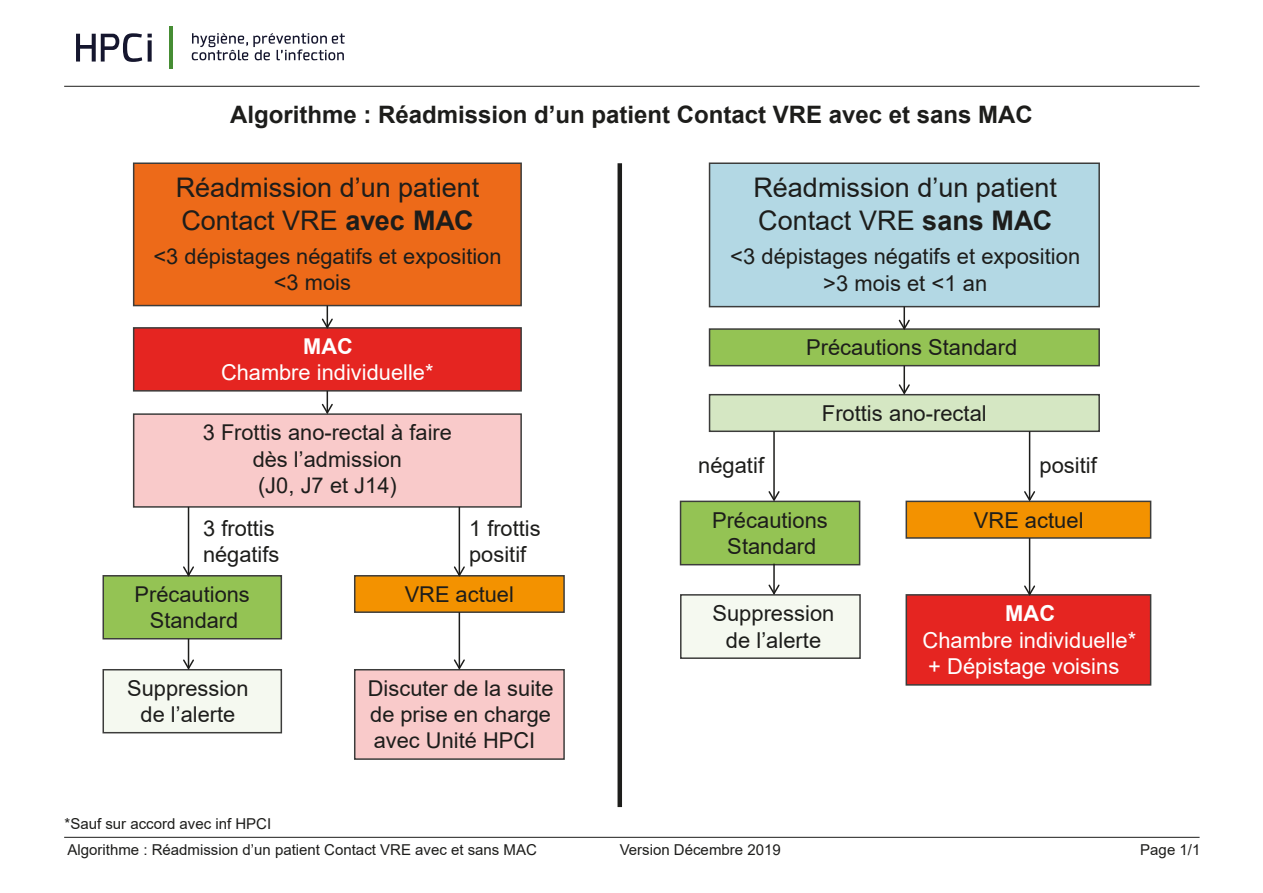
<style>
.page{position:relative;width:1263px;height:893px;background:#fff}
.page>*{position:absolute;margin:0;border:0;box-sizing:border-box;transform-origin:0 0}
.t1{font:27px/32.4px "Arial";color:#1d1d1b}
.t2{font:700 24px "Arial";color:#1d1d1b}
.t3{font:21.9px/26.2px "Arial";color:#1d1d1b;text-align:center}
.t4{font:21.9px/26.4px "Arial";color:#fff}
.t5{font:700 21.9px "Arial";color:#fff}
.t6{font:21.75px/26.1px "Arial";color:#1d1d1b}
.t7{font:21.75px "Arial";color:#fff}
.t8{font:700 21.75px "Arial";color:#fff}
.t9{font:15px "Arial";color:#1d1d1b}
.s1{font-weight:700}
</style>
<div class="page">
<svg style="left:76px;top:33px;width:66px;height:29px"></svg>
<svg style="left:148px;top:40px;width:4px;height:22px"></svg>
<svg style="left:148px;top:34px;width:4px;height:3px"></svg>
<hr style="left:170px;top:26px;width:3px;height:43px;background:#468d34">
<svg style="left:192px;top:33px;width:153px;height:28px"></svg>
<hr style="left:64px;top:86px;width:1135px;height:1px;background:#1d1d1b">
<hr style="left:64px;top:837px;width:1135px;height:1px;background:#1d1d1b">
<div style="left:709px;top:162px;width:391px;height:145px;background:#b3d8e4;border:2px solid #3c3c3b"></div>
<div style="left:709px;top:328px;width:391px;height:38px;background:#94c354;border:2px solid #3c3c3b"></div>
<div style="left:709px;top:394px;width:391px;height:38px;background:#d5e7c3;border:2px solid #3c3c3b"></div>
<div style="left:905px;top:501px;width:246px;height:38px;background:#f39200;border:2px solid #3c3c3b"></div>
<div style="left:680px;top:501px;width:180px;height:64px;background:#94c354;border:2px solid #3c3c3b"></div>
<hr style="left:903px;top:307px;width:2px;height:22px;background:#1d1d1b">
<svg style="left:897px;top:318px;width:14px;height:13px"></svg>
<div style="left:680px;top:594px;width:181px;height:65px;background:#f5f9f0;border:2px solid #3c3c3b"></div>
<div style="left:905px;top:594px;width:246px;height:92px;background:#e52521;border:2px solid #3c3c3b"></div>
<hr style="left:773px;top:564px;width:2px;height:29px;background:#1d1d1b">
<svg style="left:767px;top:583px;width:14px;height:13px"></svg>
<hr style="left:1029px;top:538px;width:1px;height:56px;background:#1d1d1b">
<svg style="left:1023px;top:584px;width:13px;height:13px"></svg>
<hr style="left:773px;top:431px;width:2px;height:69px;background:#1d1d1b">
<svg style="left:767px;top:490px;width:14px;height:13px"></svg>
<hr style="left:903px;top:366px;width:2px;height:27px;background:#1d1d1b">
<svg style="left:897px;top:383px;width:14px;height:13px"></svg>
<hr style="left:1029px;top:431px;width:1px;height:69px;background:#1d1d1b">
<svg style="left:1023px;top:490px;width:13px;height:13px"></svg>
<div style="left:133px;top:162px;width:389px;height:144px;background:#ed6a19;border:2px solid #3c3c3b"></div>
<div style="left:133px;top:327px;width:389px;height:65px;background:#e52521;border:2px solid #3c3c3b"></div>
<div style="left:133px;top:413px;width:389px;height:95px;background:#f9caca;border:2px solid #3c3c3b"></div>
<div style="left:354px;top:575px;width:211px;height:38px;background:#f39200;border:2px solid #3c3c3b"></div>
<div style="left:102px;top:575px;width:180px;height:64px;background:#94c354;border:2px solid #3c3c3b"></div>
<svg style="left:320px;top:306px;width:14px;height:24px"></svg>
<div style="left:102px;top:669px;width:180px;height:64px;background:#f5f9f0;border:2px solid #3c3c3b"></div>
<div style="left:354px;top:669px;width:211px;height:91px;background:#f9caca;border:2px solid #3c3c3b"></div>
<svg style="left:182px;top:639px;width:13px;height:32px"></svg>
<hr style="left:459px;top:612px;width:1px;height:56px;background:#1d1d1b">
<svg style="left:452px;top:658px;width:14px;height:13px"></svg>
<hr style="left:459px;top:507px;width:1px;height:68px;background:#1d1d1b">
<svg style="left:452px;top:565px;width:14px;height:13px"></svg>
<hr style="left:188px;top:507px;width:1px;height:68px;background:#1d1d1b">
<svg style="left:182px;top:565px;width:13px;height:13px"></svg>
<svg style="left:320px;top:391px;width:14px;height:25px"></svg>
<div style="left:617px;top:163px;width:5px;height:644px;background:#1d1d1b"></div>
<p class="t2" style="left:230px;top:98px;width:804px">Algorithme : Réadmission d’un patient Contact VRE avec et sans MAC</p>
<p class="t1" style="left:176px;top:171px;width:305px">Réadmission d’un patient<br>Contact VRE <span class="s1">avec MAC</span></p>
<p class="t6" style="left:274px;top:243px;width:229px;text-indent:-120px">&lt;3 dépistages négatifs et exposition &lt;3 mois</p>
<p class="t8" style="left:303px;top:331px;width:51px">MAC</p>
<p class="t7" style="left:221px;top:358px;width:214px">Chambre individuelle*</p>
<p class="t6" style="left:203px;top:419px;width:251px;text-align:center">3 Frottis ano-rectal à faire dès l’admission<br>(J0, J7 et J14)</p>
<p class="t6" style="left:203px;top:515px;width:78px">3 frottis négatifs</p>
<p class="t6" style="left:469px;top:515px;width:73px">1 frottis positif</p>
<p class="t6" style="left:135px;top:581px;width:117px">Précautions</p>
<p class="t6" style="left:405px;top:581px;width:111px">VRE actuel</p>
<p class="t6" style="left:150px;top:607px;width:90px">Standard</p>
<p class="t6" style="left:127px;top:675px;width:123px;text-align:center">Suppression de l’alerte</p>
<p class="t6" style="left:368px;top:675px;width:187px;text-align:justify">Discuter de la suite de prise en charge avec Unité HPCI</p>
<p class="t9" style="left:64px;top:813px;width:208px">*Sauf sur accord avec inf HPCI</p>
<p class="t1" style="left:753px;top:171px;width:305px">Réadmission d’un patient<br>Contact VRE <span class="s1">sans MAC</span></p>
<p class="t3" style="left:730px;top:243px;width:351px">&lt;3 dépistages négatifs et exposition &gt;3 mois et &lt;1 an</p>
<p class="t3" style="left:806px;top:334px;width:213px">Précautions Standard</p>
<p class="t3" style="left:822px;top:400px;width:166px">Frottis ano-rectal</p>
<p class="t3" style="left:698px;top:452px;width:67px">négatif</p>
<p class="t3" style="left:1039px;top:452px;width:59px">positif</p>
<p class="t3" style="left:712px;top:507px;width:117px">Précautions</p>
<p class="t3" style="left:974px;top:507px;width:111px">VRE actuel</p>
<p class="t3" style="left:727px;top:533px;width:91px">Standard</p>
<p class="t3" style="left:712px;top:600px;width:124px">Suppression de l’alerte</p>
<p class="t5" style="left:1005px;top:598px;width:51px">MAC</p>
<p class="t4" style="left:922px;top:627px;width:215px">Chambre individuelle* + Dépistage voisins</p>
<p class="t9" style="left:68px;top:839px;width:471px">Algorithme : Réadmission d’un patient Contact VRE avec et sans MAC</p>
<p class="t9" style="left:620px;top:839px;width:162px">Version Décembre 2019</p>
<p class="t9" style="left:1140px;top:839px;width:62px">Page 1/1</p>
</div>
